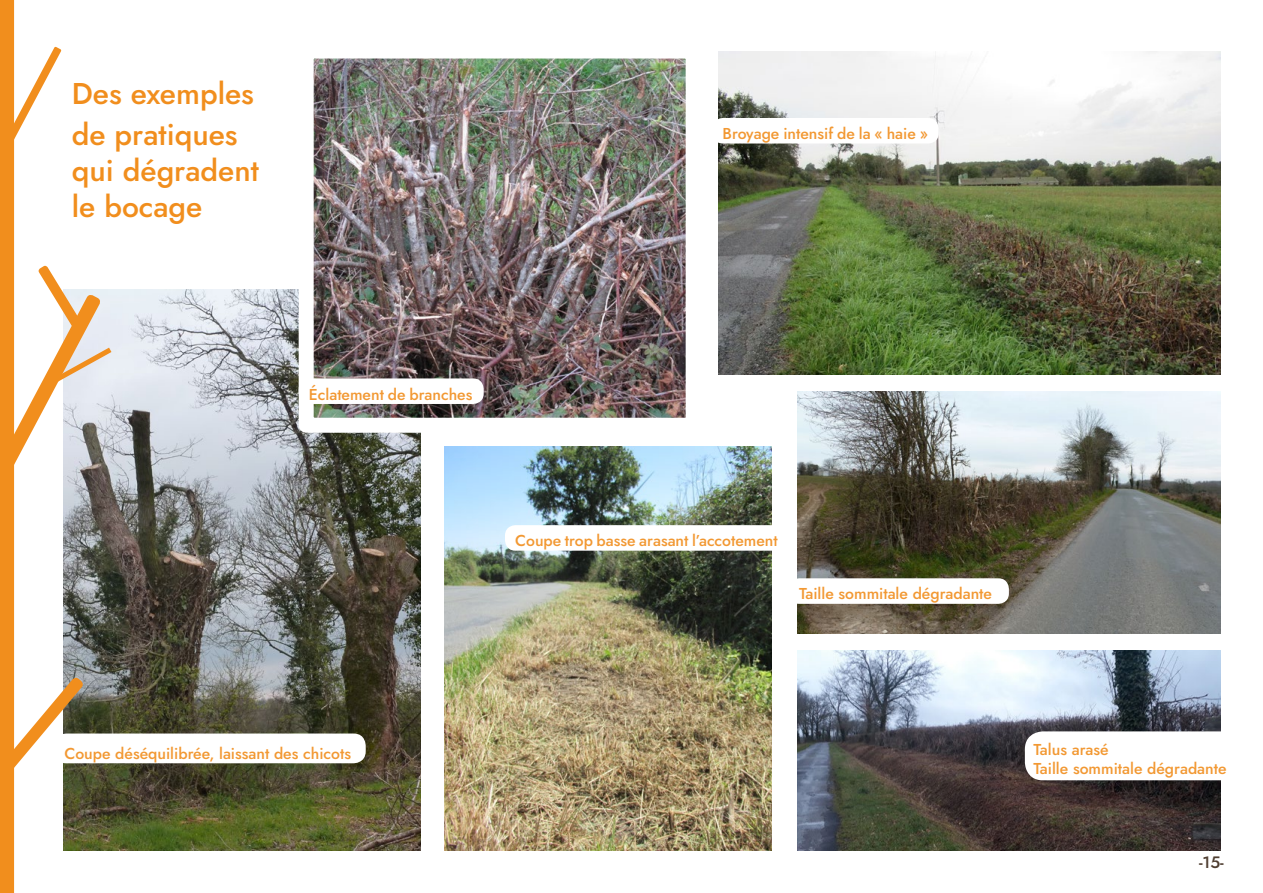
<style>
.page{position:relative;width:1263px;height:893px;background:#fff}
.page>*{position:absolute;margin:0;border:0;box-sizing:border-box;transform-origin:0 0}
.t1{font:500 30px/40.2px "Jost";color:#f18e1d}
.t2{font:500 16.5px "Jost";color:#4f3e31}
.t3{font:500 15.75px/18.9px "Jost";color:#f29832}
</style>
<div class="page">
<img style="left:719px;top:51px;width:501px;height:323px">
<img style="left:111px;top:289px;width:310px;height:561px">
<img style="left:444px;top:446px;width:328px;height:404px">
<img style="left:797px;top:651px;width:423px;height:199px">
<img style="left:797px;top:391px;width:423px;height:243px">
<img style="left:315px;top:60px;width:370px;height:357px">
<div style="left:299px;top:378px;width:185px;height:26px;background:#fff;border-radius:10px"></div>
<div style="left:54px;top:733px;width:312px;height:30px;background:#fff;border-radius:12px"></div>
<div style="left:505px;top:525px;width:284px;height:26px;background:#fff;border-radius:10px"></div>
<div style="left:1025px;top:731px;width:219px;height:49px;background:#fff;border-radius:18px"></div>
<div style="left:789px;top:578px;width:220px;height:26px;background:#fff;border-radius:10px"></div>
<div style="left:712px;top:118px;width:227px;height:26px;background:#fff;border-radius:10px"></div>
<svg style="left:0;top:0;width:111px;height:893px"></svg>
<h1 class="t1" style="left:72px;top:74px;width:184px">Des exemples de pratiques</h1>
<h1 class="t1" style="left:72px;top:152px;width:189px;line-height:36px">qui dégradent le bocage</h1>
<p class="t3" style="left:723px;top:124px;width:207px">Broyage intensif de la « haie »</p>
<p class="t3" style="left:309px;top:385px;width:165px">Éclatement de branches</p>
<p class="t3" style="left:515px;top:531px;width:264px">Coupe trop basse arasant l’accotement</p>
<p class="t3" style="left:799px;top:585px;width:194px">Taille sommitale dégradante</p>
<p class="t3" style="left:64px;top:744px;width:288px">Coupe déséquilibrée, laissant des chicots</p>
<p class="t3" style="left:1033px;top:740px;width:194px">Talus arasé<br>Taille sommitale dégradante</p>
<p class="t2" style="left:1199px;top:851px;width:26px">-15-</p>
</div>
